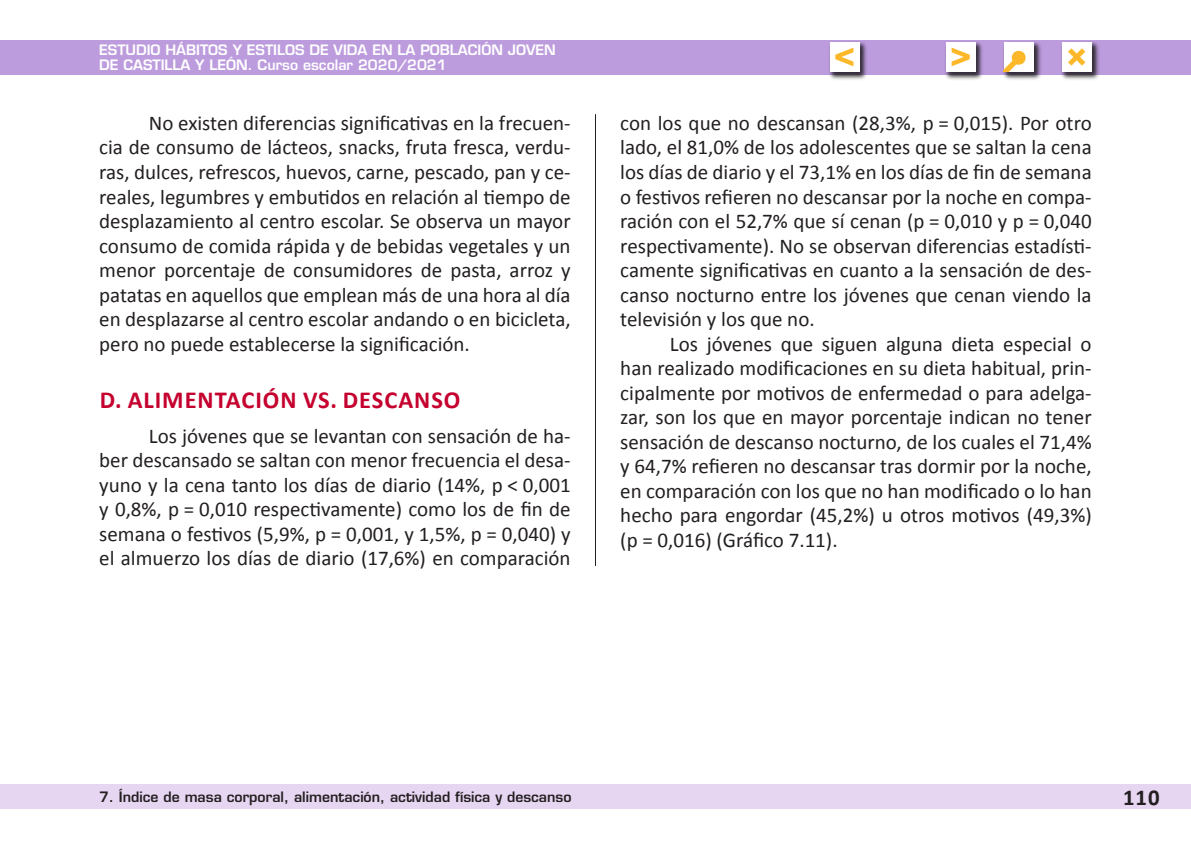
<style>
.page{position:relative;width:1191px;height:844px;background:#fff}
.page>*{position:absolute;margin:0;border:0;box-sizing:border-box;transform-origin:0 0}
.t1{font:35.7px "Eurostile LT Std Bold Ex 2";color:#fcb828}
.Titulo1{font:700 24.5px "Calibri";letter-spacing:.04em;color:#c5002e}
.t2{font:700 22.75px "Calibri";color:#231f20}
.Texto{font:21px/24.5px "Calibri";color:#231f20;text-align:justify}
.TextoN{font:21px/24.5px "Calibri";color:#231f20;text-align:justify}
.t3{font:600 14px/15.4px "Eurostile LT Std";color:#fff}
.t4{font:600 14px "Eurostile LT Std";color:#231f20}
.s1{font-size:30.97px;color:#13bab3}
</style>
<div class="page">
<div style="left:0;top:784px;width:1191px;height:25px;background:#e7d6f2"></div>
<div style="left:0;top:40px;width:1191px;height:34px;background:#bd9cde"></div>
<div style="left:827px;top:40px;width:41px;height:41px;background:#231f20;opacity:.75"></div>
<div style="left:829px;top:42px;width:30px;height:30px;background:#fff"></div>
<div style="left:944px;top:40px;width:40px;height:41px;background:#231f20;opacity:.75"></div>
<div style="left:945px;top:42px;width:30px;height:30px;background:#fff"></div>
<div style="left:1060px;top:40px;width:40px;height:41px;background:#231f20;opacity:.75"></div>
<div style="left:1062px;top:42px;width:29px;height:30px;background:#fff"></div>
<div style="left:1002px;top:40px;width:40px;height:41px;background:#231f20;opacity:.75"></div>
<div style="left:1004px;top:42px;width:29px;height:30px;background:#fff"></div>
<hr style="left:595px;top:114px;width:1px;height:452px;background:#231f20">
<svg style="left:1002px;top:48px;width:26px;height:27px"></svg>
<p class="t3" style="left:99px;top:42px;width:458px">ESTUDIO HÁBITOS Y ESTILOS DE VIDA EN LA POBLACIÓN JOVEN<br>DE CASTILLA Y LEÓN. Curso escolar 2020/2021</p>
<h1 class="t1" style="left:834px;top:28px;width:23px">&lt;</h1>
<h1 class="t1" style="left:950px;top:28px;width:23px">&gt;</h1>
<h1 class="t1" style="left:1066px;top:28px;width:23px">×<span class="s1">i</span></h1>
<p class="Texto" style="left:99px;top:110px;width:473px;text-indent:50px">No existen diferencias significativas en la frecuen&shy;cia de consumo de lácteos, snacks, fruta fresca, verdu&shy;ras, dulces, refrescos, huevos, carne, pescado, pan y ce&shy;reales, legumbres y embutidos en relación al tiempo de desplazamiento al centro escolar. Se observa un mayor consumo de comida rápida y de bebidas vegetales y un menor porcentaje de consumidores de pasta, arroz y patatas en aquellos que emplean más de una hora al día en desplazarse al centro escolar andando o en bicicleta, pero no puede establecerse la significación.</p>
<p class="Titulo1" style="left:100px;top:385px;width:362px">D. ALIMENTACIÓN VS. DESCANSO</p>
<p class="Texto" style="left:99px;top:422px;width:473px;text-indent:50px">Los jóvenes que se levantan con sensación de ha&shy;ber descansado se saltan con menor frecuencia el desa&shy;yuno y la cena tanto los días de diario (14%, p &lt; 0,001 y 0,8%, p = 0,010 respectivamente) como los de fin de semana o festivos (5,9%, p = 0,001, y 1,5%, p = 0,040) y el almuerzo los días de diario (17,6%) en comparación</p>
<p class="Texto" style="left:620px;top:110px;width:473px">con los que no descansan (28,3%, p = 0,015). Por otro lado, el 81,0% de los adolescentes que se saltan la cena los días de diario y el 73,1% en los días de fin de semana o festivos refieren no descansar por la noche en compa&shy;ración con el 52,7% que sí cenan (p = 0,010 y p = 0,040 respectivamente). No se observan diferencias estadísti&shy;camente significativas en cuanto a la sensación de des&shy;canso nocturno entre los jóvenes que cenan viendo la televisión y los que no.</p>
<p class="TextoN" style="left:620px;top:330px;width:473px;text-indent:50px">Los jóvenes que siguen alguna dieta especial o han realizado modificaciones en su dieta habitual, prin&shy;cipalmente por motivos de enfermedad o para adelga&shy;zar, son los que en mayor porcentaje indican no tener sensación de descanso nocturno, de los cuales el 71,4% y 64,7% refieren no descansar tras dormir por la noche, en comparación con los que no han modificado o lo han hecho para engordar (45,2%) u otros motivos (49,3%) (p = 0,016) (Gráfico 7.11).</p>
<p class="t4" style="left:99px;top:788px;width:474px">7. Índice de masa corporal, alimentación, actividad física y descanso</p>
<p class="t2" style="left:1123px;top:783px;width:38px">110</p>
</div>
